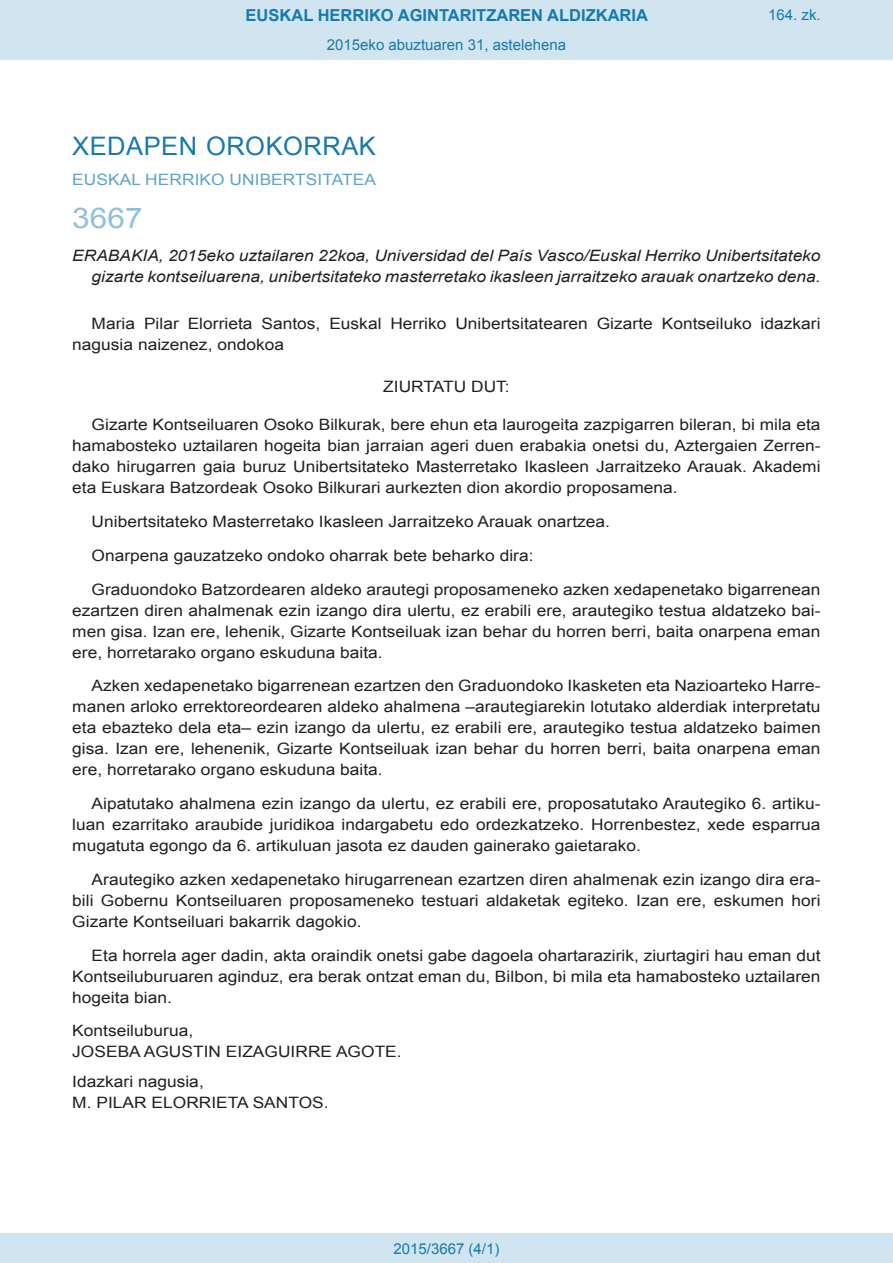
<style>
.page{position:relative;width:893px;height:1263px;background:#fff}
.page>*{position:absolute;margin:0;border:0;box-sizing:border-box;transform-origin:0 0}
.BOPVOrden{font:28.5px "Arial";color:#90c0db;scale:1.11 1}
.BOPVSeccion{font:25.5px "Arial";letter-spacing:.02em;color:#1879ad}
.t1{font:700 16.5px "Arial";color:#1879ad}
.BOPVDetalle{font:15.6px/21px "Arial";color:#231f20;text-align:justify;scale:1.11 1}
.BOPVTitulo{font:italic 15.6px/21px "Arial";color:#231f20;text-align:right;scale:1.11 1}
.BOPVFirmaNombre{font:15.6px "Arial";color:#231f20;scale:1.11 1}
.BOPVFirmaPuesto{font:15.6px "Arial";color:#231f20;scale:1.11 1}
.BOPVOrganismo{font:15.6px "Arial";letter-spacing:.005em;color:#5ea4ca;scale:1.11 1}
.BOPVClave{font:15.6px "Arial";color:#231f20;scale:1.11 1}
.Paginacion_Centro{font:15px "Arial";color:#1879ad}
</style>
<div class="page">
<div style="left:0;top:0;width:893px;height:60px;background:#d0e5f0"></div>
<div style="left:0;top:1233px;width:893px;height:30px;background:#d0e5f0"></div>
<p class="t1" style="left:246px;top:4px;width:404px">EUSKAL HERRIKO AGINTARITZAREN ALDIZKARIA</p>
<p class="Paginacion_Centro" style="left:327px;top:35px;width:241px">2015eko abuztuaren 31, astelehena</p>
<p class="Paginacion_Centro" style="left:768px;top:5px;width:54px">164. zk.</p>
<p class="BOPVSeccion" style="left:72px;top:129px;width:305px">XEDAPEN OROKORRAK</p>
<p class="BOPVOrganismo" style="left:72px;top:169px;width:275px">EUSKAL HERRIKO UNIBERTSITATEA</p>
<p class="BOPVOrden" style="left:72px;top:199px;width:65px">3667</p>
<p class="BOPVTitulo" style="left:72px;top:246px;width:676px">ERABAKIA, 2015eko uztailaren 22koa, Universidad del País Vasco/Euskal Herriko Unibertsitateko gizarte kontseiluarena, unibertsitateko masterretako ikasleen jarraitzeko arauak onartzeko dena.</p>
<p class="BOPVDetalle" style="left:72px;top:313px;width:676px;text-indent:19px">Maria Pilar Elorrieta Santos, Euskal Herriko Unibertsitatearen Gizarte Kontseiluko idazkari nagusia naizenez, ondokoa</p>
<p class="BOPVClave" style="left:383px;top:377px;width:115px">ZIURTATU DUT:</p>
<p class="BOPVDetalle" style="left:72px;top:414px;width:676px;text-indent:19px">Gizarte Kontseiluaren Osoko Bilkurak, bere ehun eta laurogeita zazpigarren bileran, bi mila eta hamabosteko uztailaren hogeita bian jarraian ageri duen erabakia onetsi du, Aztergaien Zerren&shy;dako hirugarren gaia buruz Unibertsitateko Masterretako Ikasleen Jarraitzeko Arauak. Akademi eta Euskara Batzordeak Osoko Bilkurari aurkezten dion akordio proposamena.</p>
<p class="BOPVDetalle" style="left:92px;top:511px;width:468px">Unibertsitateko Masterretako Ikasleen Jarraitzeko Arauak onartzea.</p>
<p class="BOPVDetalle" style="left:92px;top:545px;width:400px">Onarpena gauzatzeko ondoko oharrak bete beharko dira:</p>
<p class="BOPVDetalle" style="left:72px;top:579px;width:676px;text-indent:19px">Graduondoko Batzordearen aldeko arautegi proposameneko azken xedapenetako bigarrenean ezartzen diren ahalmenak ezin izango dira ulertu, ez erabili ere, arautegiko testua aldatzeko bai&shy;men gisa. Izan ere, lehenik, Gizarte Kontseiluak izan behar du horren berri, baita onarpena eman ere, horretarako organo eskuduna baita.</p>
<p class="BOPVDetalle" style="left:72px;top:675px;width:676px;text-indent:19px">Azken xedapenetako bigarrenean ezartzen den Graduondoko Ikasketen eta Nazioarteko Harre&shy;manen arloko errektoreordearen aldeko ahalmena –arautegiarekin lotutako alderdiak interpretatu eta ebazteko dela eta– ezin izango da ulertu, ez erabili ere, arautegiko testua aldatzeko baimen gisa. Izan ere, lehenenik, Gizarte Kontseiluak izan behar du horren berri, baita onarpena eman ere, horretarako organo eskuduna baita.</p>
<p class="BOPVDetalle" style="left:72px;top:793px;width:676px;text-indent:19px">Aipatutako ahalmena ezin izango da ulertu, ez erabili ere, proposatutako Arautegiko 6. artiku&shy;luan ezarritako araubide juridikoa indargabetu edo ordezkatzeko. Horrenbestez, xede esparrua mugatuta egongo da 6. artikuluan jasota ez dauden gainerako gaietarako.</p>
<p class="BOPVDetalle" style="left:72px;top:869px;width:676px;text-indent:19px">Arautegiko azken xedapenetako hirugarrenean ezartzen diren ahalmenak ezin izango dira era&shy;bili Gobernu Kontseiluaren proposameneko testuari aldaketak egiteko. Izan ere, eskumen hori Gizarte Kontseiluari bakarrik dagokio.</p>
<p class="BOPVDetalle" style="left:72px;top:945px;width:676px;text-indent:19px">Eta horrela ager dadin, akta oraindik onetsi gabe dagoela ohartarazirik, ziurtagiri hau eman dut Kontseiluburuaren aginduz, era berak ontzat eman du, Bilbon, bi mila eta hamabosteko uztailaren hogeita bian.</p>
<p class="BOPVFirmaPuesto" style="left:72px;top:1021px;width:110px">Kontseiluburua,</p>
<p class="BOPVFirmaNombre" style="left:72px;top:1042px;width:298px">JOSEBA AGUSTIN EIZAGUIRRE AGOTE.</p>
<p class="BOPVFirmaPuesto" style="left:72px;top:1071px;width:120px">Idazkari nagusia,</p>
<p class="BOPVFirmaNombre" style="left:72px;top:1092px;width:232px">M. PILAR ELORRIETA SANTOS.</p>
<p class="Paginacion_Centro" style="left:393px;top:1238px;width:107px">2015/3667 (4/1)</p>
</div>
